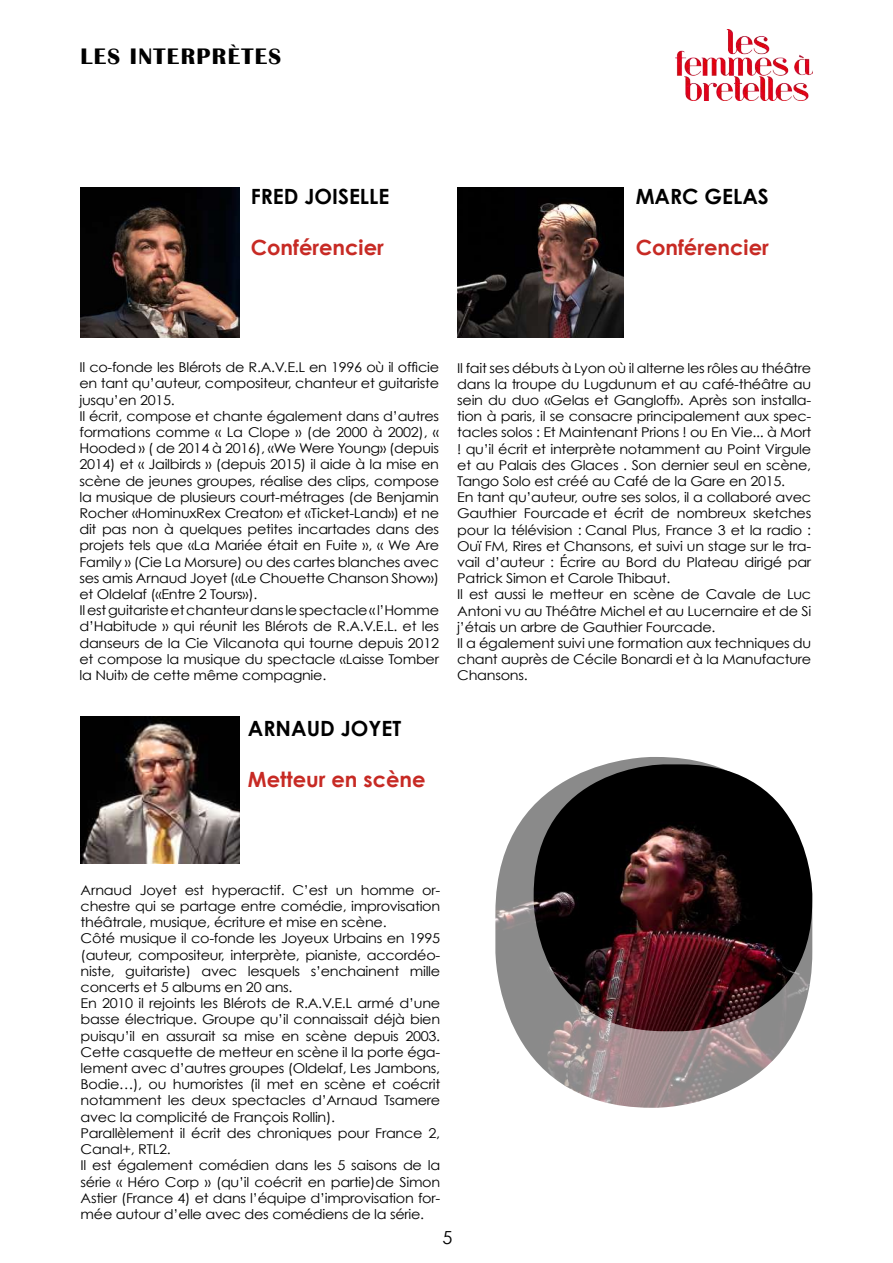
<style>
.page{position:relative;width:893px;height:1263px;background:#fff}
.page>*{position:absolute;margin:0;border:0;box-sizing:border-box;transform-origin:0 0}
.t1{font:700 23.1px "Britannic";letter-spacing:.06em;color:#000}
.t2{font:700 21px "Century Gothic";color:#c72a24}
.t3{font:700 21px "Century Gothic";color:#000}
.t4{font:18px "Century Gothic";color:#000}
.t5{font:13.5px/16.2px "Century Gothic";letter-spacing:-.02em;color:#000;scale:1.07 1}
</style>
<div class="page">
<img style="left:81px;top:716px;width:158px;height:147px">
<img style="left:675px;top:30px;width:137px;height:70px">
<img style="left:495px;top:757px;width:300px;height:351px">
<img style="left:534px;top:764px;width:278px;height:267px">
<img style="left:81px;top:187px;width:159px;height:150px">
<img style="left:457px;top:187px;width:166px;height:150px">
<h1 class="t1" style="left:81px;top:43px;width:202px">LES INTERPRÈTES</h1>
<h2 class="t3" style="left:251px;top:183px;width:140px">FRED JOISELLE</h2>
<h2 class="t2" style="left:251px;top:234px;width:135px">Conférencier</h2>
<h2 class="t3" style="left:636px;top:183px;width:135px">MARC GELAS</h2>
<h2 class="t2" style="left:636px;top:234px;width:135px">Conférencier</h2>
<p class="t5" style="left:79px;top:359px;width:338px">Il co-fonde les Blérots de R.A.V.E.L en 1996 où il officie en tant qu’auteur, compositeur, chanteur et guitariste jusqu’en 2015.<br>Il écrit, compose et chante également dans d’autres formations comme « La Clope » (de 2000 à 2002), « Hooded » ( de 2014 à 2016), «We Were Young» (depuis 2014) et « Jailbirds » (depuis 2015) il aide à la mise en scène de jeunes groupes, réalise des clips, compose la musique de plusieurs court-métrages (de Benjamin Rocher «HominuxRex Creator» et «Ticket-Land») et ne dit pas non à quelques petites incartades dans des projets tels que «La Mariée était en Fuite », « We Are Family » (Cie La Morsure) ou des cartes blanches avec ses amis Arnaud Joyet («Le Chouette Chanson Show») et Oldelaf («Entre 2 Tours»).<br>Il est guitariste et chanteur dans le spectacle « l’Homme d’Habitude » qui réunit les Blérots de R.A.V.E.L. et les danseurs de la Cie Vilcanota qui tourne depuis 2012 et compose la musique du spectacle «Laisse Tomber la Nuit» de cette même compagnie.</p>
<p class="t5" style="left:457px;top:359px;width:332px">Il fait ses débuts à Lyon où il alterne les rôles au théâtre dans la troupe du Lugdunum et au café-théâtre au sein du duo «Gelas et Gangloff». Après son installa&shy;tion à paris, il se consacre principalement aux spec&shy;tacles solos : Et Maintenant Prions ! ou En Vie... à Mort ! qu’il écrit et interprète notamment au Point Virgule et au Palais des Glaces . Son dernier seul en scène, Tango Solo est créé au Café de la Gare en 2015.<br>En tant qu’auteur, outre ses solos, il a collaboré avec Gauthier Fourcade et écrit de nombreux sketches pour la télévision : Canal Plus, France 3 et la radio :<br>Ouï FM, Rires et Chansons, et suivi un stage sur le tra&shy;vail d’auteur : Écrire au Bord du Plateau dirigé par Patrick Simon et Carole Thibaut.<br>Il est aussi le metteur en scène de Cavale de Luc Antoni vu au Théâtre Michel et au Lucernaire et de Si j’étais un arbre de Gauthier Fourcade.<br>Il a également suivi une formation aux techniques du chant auprès de Cécile Bonardi et à la Manufacture Chansons.</p>
<h2 class="t3" style="left:248px;top:715px;width:155px">ARNAUD JOYET</h2>
<h2 class="t2" style="left:248px;top:766px;width:179px">Metteur en scène</h2>
<p class="t5" style="left:81px;top:882px;width:338px">Arnaud Joyet est hyperactif. C’est un homme or&shy;chestre qui se partage entre comédie, improvisation théâtrale, musique, écriture et mise en scène.<br>Côté musique il co-fonde les Joyeux Urbains en 1995 (auteur, compositeur, interprète, pianiste, accordéo&shy;niste, guitariste) avec lesquels s’enchainent mille concerts et 5 albums en 20 ans.<br>En 2010 il rejoints les Blérots de R.A.V.E.L armé d’une basse électrique. Groupe qu’il connaissait déjà bien puisqu’il en assurait sa mise en scène depuis 2003.<br>Cette casquette de metteur en scène il la porte éga&shy;lement avec d’autres groupes (Oldelaf, Les Jambons, Bodie…), ou humoristes (il met en scène et coécrit notamment les deux spectacles d’Arnaud Tsamere avec la complicité de François Rollin).<br>Parallèlement il écrit des chroniques pour France 2, Canal+, RTL2.<br>Il est également comédien dans les 5 saisons de la série « Héro Corp » (qu’il coécrit en partie)de Simon Astier (France 4) et dans l’équipe d’improvisation for&shy;mée autour d’elle avec des comédiens de la série.</p>
<h3 class="t4" style="left:442px;top:1227px;width:11px">5</h3>
</div>
